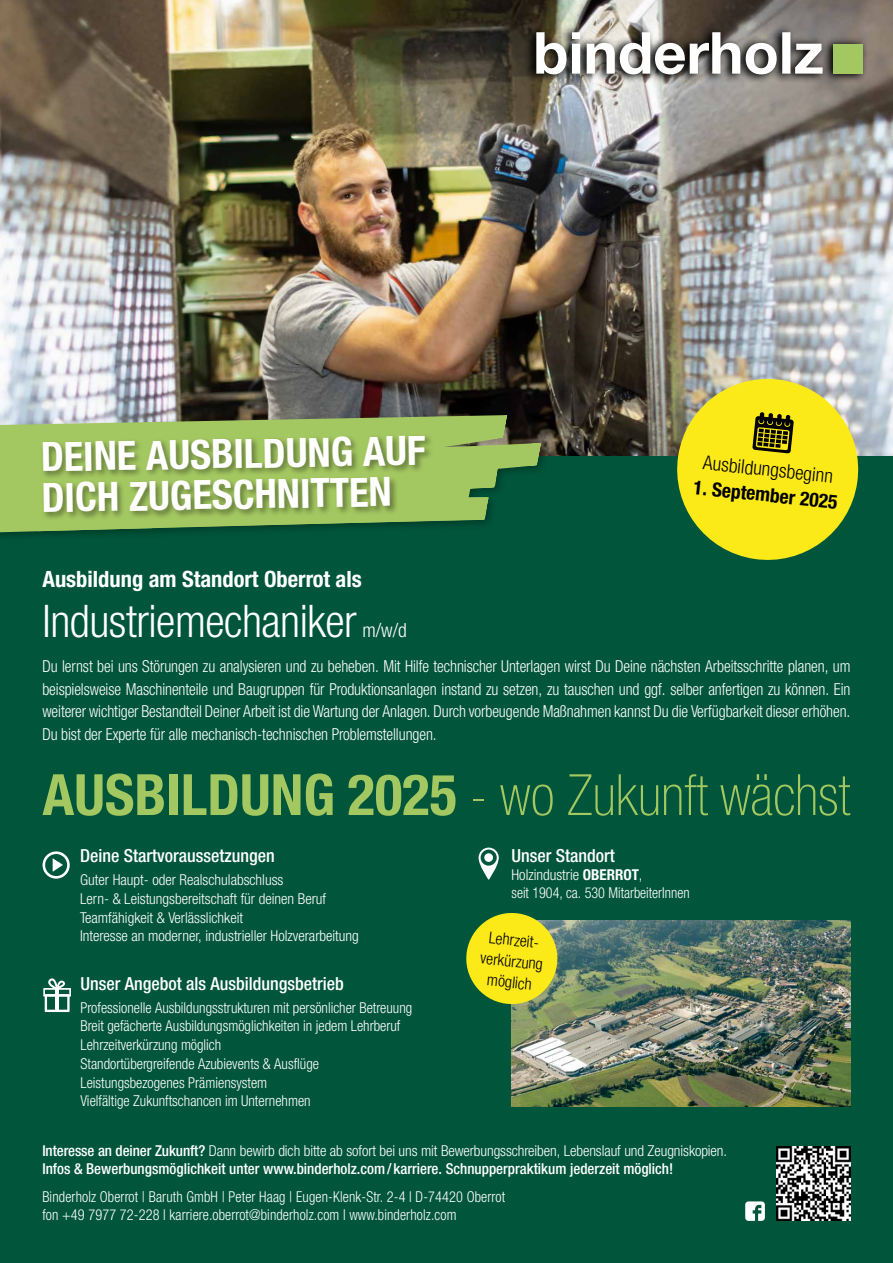
<style>
.page{position:relative;width:893px;height:1263px;background:#fff}
.page>*{position:absolute;margin:0;border:0;box-sizing:border-box;transform-origin:0 0}
.t1{font:57px "Helvetica Neue LT 37 Th Cn";color:#a4c861}
.t2{font:45px "Helvetica Neue LT 47 Lt Cn";letter-spacing:-.01em;color:#fff}
.t3{font:40.35px/40.7px "Helvetica Neue LT 77 Bd Cn";color:#fff}
.t4{font:22.5px "Helvetica Neue LT 77 Bd Cn";color:#fff}
.t5{font:19.5px "Helvetica Neue LT 47 Lt Cn";color:#000}
.t6{font:19.5px "Helvetica Neue LT 77 Bd Cn";color:#000}
.t7{font:19.5px "Helvetica Neue LT 47 Lt Cn";color:#fff}
.t8{font:18px "Helvetica Neue LT 67 Md Cn";color:#fff}
.t9{font:16.5px/22.5px "Helvetica Neue LT 47 Lt Cn";letter-spacing:-.005em;color:#fff;text-align:justify;scale:.95 1}
.t10{font:16.2px/21.1px "Helvetica Neue LT 47 Lt Cn";color:#000;text-align:center}
.t11{font:15px/18.8px "Helvetica Neue LT 47 Lt Cn";color:#fff}
.t12{font:15px/18px "Helvetica Neue LT 47 Lt Cn";color:#fff;scale:.95 1}
.t13{font:15px "Helvetica Neue LT 67 Md Cn";color:#fff}
.s1{font-family:"Helvetica Neue LT 77 Bd Cn"}
.s2{font-family:"Helvetica Neue LT 67 Md Cn"}
</style>
<div class="page">
<div style="left:0;top:370px;width:893px;height:893px;background:#00553a"></div>
<svg style="left:745px;top:1201px;width:20px;height:20px"></svg>
<img style="left:0;top:0;width:893px;height:456px">
<div style="left:0;top:410px;width:551px;height:134px;background:#000;opacity:.3"></div>
<svg style="left:506px;top:415px;width:35px;height:115px"></svg>
<svg style="left:0;top:415px;width:506px;height:117px"></svg>
<div style="left:40px;top:434px;width:394px;height:87px;background:#000;opacity:.39"></div>
<svg style="left:524px;top:25px;width:344px;height:59px"></svg>
<div style="left:833px;top:44px;width:30px;height:30px;background:#a4c861"></div>
<svg style="left:536px;top:32px;width:287px;height:42px"></svg>
<img style="left:776px;top:1146px;width:74px;height:75px">
<svg style="left:43px;top:978px;width:28px;height:34px"></svg>
<svg style="left:43px;top:851px;width:27px;height:28px"></svg>
<svg style="left:671px;top:372px;width:193px;height:188px"></svg>
<svg style="left:478px;top:847px;width:21px;height:33px"></svg>
<img style="left:511px;top:920px;width:339px;height:186px">
<svg style="left:466px;top:913px;width:95px;height:94px"></svg>
<h3 class="t3" style="left:40px;top:436px;width:386px;rotate:-1deg">DEINE AUSBILDUNG AUF<br>DICH ZUGESCHNITTEN</h3>
<h3 class="t4" style="left:43px;top:565px;width:321px">Ausbildung am Standort Oberrot als</h3>
<h2 class="t2" style="left:43px;top:594px;width:316px">Industriemechaniker</h2>
<h3 class="t7" style="left:362px;top:618px;width:46px">m/w/d</h3>
<h3 class="t5" style="left:704px;top:451px;width:132px;rotate:6deg">Ausbildungsbeginn</h3>
<h3 class="t6" style="left:695px;top:475px;width:146px;rotate:6deg">1. September 2025</h3>
<p class="t9" style="left:42px;top:655px;width:852px">Du lernst bei uns Störungen zu analysieren und zu beheben. Mit Hilfe technischer Unterlagen wirst Du Deine nächsten Arbeitsschritte planen, um beispielsweise Maschinenteile und Baugruppen für Produktionsanlagen instand zu setzen, zu tauschen und ggf. selber anfertigen zu können. Ein weiterer wichtiger Bestandteil Deiner Arbeit ist die Wartung der Anlagen. Durch vorbeugende Maßnahmen kannst Du die Verfügbarkeit dieser erhöhen.<br>Du bist der Experte für alle mechanisch-technischen Problemstellungen.</p>
<h1 class="t1" style="left:43px;top:762px;width:809px"><span class="s1">AUSBILDUNG 2025</span> - wo Zukunft wächst</h1>
<p class="t8" style="left:80px;top:845px;width:196px">Deine Startvoraussetzungen</p>
<p class="t11" style="left:80px;top:870px;width:280px">Guter Haupt- oder Realschulabschluss<br>Lern- &amp; Leistungsbereitschaft für deinen Beruf Teamfähigkeit &amp; Verlässlichkeit<br>Interesse an moderner, industrieller Holzverarbeitung</p>
<p class="t8" style="left:81px;top:972px;width:265px">Unser Angebot als Ausbildungsbetrieb</p>
<p class="t11" style="left:81px;top:998px;width:333px">Professionelle Ausbildungsstrukturen mit persönlicher Betreuung Breit gefächerte Ausbildungsmöglichkeiten in jedem Lehrberuf Lehrzeitverkürzung möglich<br>Standortübergreifende Azubievents &amp; Ausflüge Leistungsbezogenes Prämiensystem<br>Vielfältige Zukunftschancen im Unternehmen</p>
<p class="t8" style="left:511px;top:845px;width:105px">Unser Standort</p>
<p class="t11" style="left:511px;top:865px;width:180px;line-height:18px">Holzindustrie <span class="s1">OBERROT</span>,<br>seit 1904, ca. 530 MitarbeiterInnen</p>
<p class="t10" style="left:484px;top:926px;width:64px;rotate:6deg">Lehrzeit&shy;verkürzung möglich</p>
<p class="t11" style="left:42px;top:1141px;width:686px"><span class="s2">Interesse an deiner Zukunft?</span> Dann bewirb dich bitte ab sofort bei uns mit Bewerbungsschreiben, Lebenslauf und Zeugniskopien.</p>
<p class="t13" style="left:42px;top:1160px;width:632px">Infos &amp; Bewerbungsmöglichkeit unter www.binderholz.com/ karriere. Schnupperpraktikum jederzeit möglich!</p>
<p class="t12" style="left:42px;top:1188px;width:489px">Binderholz Oberrot | Baruth GmbH | Peter Haag | Eugen-Klenk-Str. 2-4 l D-74420 Oberrot fon +49 7977 72-228 l karriere.oberrot@binderholz.com l www.binderholz.com</p>
</div>
